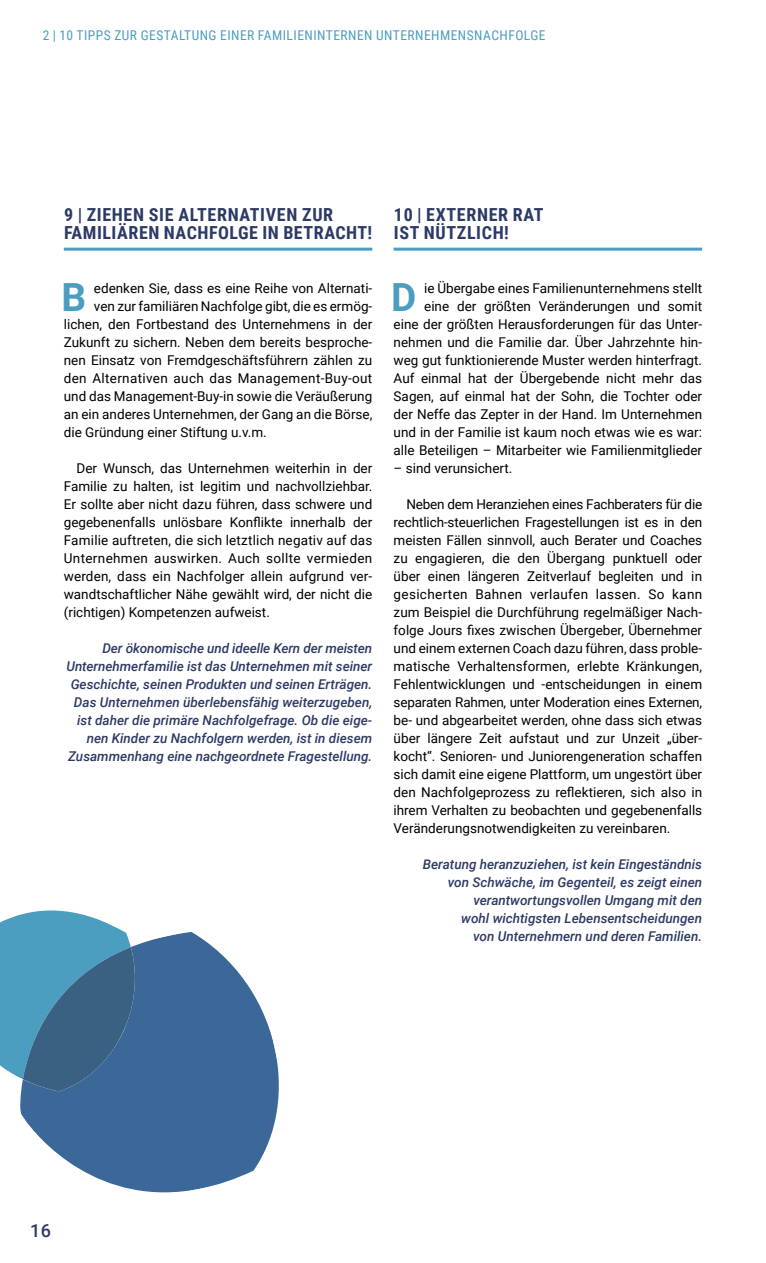
<style>
.page{position:relative;width:766px;height:1263px;background:#fff}
.page>*{position:absolute;margin:0;border:0;box-sizing:border-box;transform-origin:0 0}
.t1{font:700 38.85px "Roboto";color:#4b9ec1}
.t2{font:700 18px/18px "Roboto Condensed";letter-spacing:.035em;color:#2c3a65}
.t3{font:500 18px "Roboto";color:#2c3a65}
.t4{font:13.5px/18px "Roboto";color:#000;text-align:justify}
.t5{font:italic 500 13.5px/18px "Roboto";color:#2c3a65;text-align:right}
.t6{font:13.5px "Roboto Condensed";letter-spacing:.035em;color:#4b9ec1}
.t7{font:13.5px "Roboto";letter-spacing:.025em;color:#000}
</style>
<div class="page">
<hr style="left:393px;top:248px;width:309px;height:3px;background:#4b9ec1">
<hr style="left:64px;top:248px;width:308px;height:3px;background:#4b9ec1">
<svg style="left:20px;top:932px;width:259px;height:260px;fill:#3c6899"></svg>
<svg style="left:0;top:910px;width:141px;height:181px;background:#4f88a9"></svg>
<p class="t6" style="left:43px;top:26px;width:504px">2 | 10 TIPPS ZUR GESTALTUNG EINER FAMILIENINTERNEN UNTERNEHMENSNACHFOLGE</p>
<h2 class="t2" style="left:64px;top:205px;width:309px">9 | ZIEHEN SIE ALTERNATIVEN ZUR<br>FAMILIÄREN NACHFOLGE IN BETRACHT!</h2>
<h1 class="t1" style="left:61px;top:270px;width:26px">B</h1>
<p class="t4" style="left:94px;top:279px;width:280px">edenken Sie, dass es eine Reihe von Alternati-</p>
<p class="t4" style="left:94px;top:297px;width:280px">ven zur familiären Nachfolge gibt, die es ermög-</p>
<p class="t4" style="left:64px;top:315px;width:310px">lichen, den Fortbestand des Unternehmens in der</p>
<p class="t4" style="left:64px;top:333px;width:310px">Zukunft zu sichern. Neben dem bereits besproche-</p>
<p class="t4" style="left:64px;top:351px;width:310px">nen Einsatz von Fremdgeschäftsführern zählen zu</p>
<p class="t7" style="left:64px;top:369px;width:310px">den Alternativen auch das Management-Buy-out</p>
<p class="t4" style="left:64px;top:387px;width:310px">und das Management-Buy-in sowie die Veräußerung</p>
<p class="t4" style="left:64px;top:405px;width:310px">an ein anderes Unternehmen, der Gang an die Börse,</p>
<p class="t4" style="left:64px;top:423px;width:204px">die Gründung einer Stiftung u.v.m.</p>
<p class="t4" style="left:64px;top:459px;width:310px;text-indent:13px">Der Wunsch, das Unternehmen weiterhin in der Familie zu halten, ist legitim und nachvollziehbar.<br>Er sollte aber nicht dazu führen, dass schwere und gegebenenfalls unlösbare Konflikte innerhalb der Familie auftreten, die sich letztlich negativ auf das Unternehmen auswirken. Auch sollte vermieden werden, dass ein Nachfolger allein aufgrund ver&shy;wandtschaftlicher Nähe gewählt wird, der nicht die (richtigen) Kompetenzen aufweist.</p>
<p class="t5" style="left:67px;top:639px;width:307px">Der ökonomische und ideelle Kern der meisten Unternehmerfamilie ist das Unternehmen mit seiner Geschichte, seinen Produkten und seinen Erträgen.<br>Das Unternehmen überlebensfähig weiterzugeben, ist daher die primäre Nachfolgefrage. Ob die eige&shy;nen Kinder zu Nachfolgern werden, ist in diesem Zusammenhang eine nachgeordnete Fragestellung.</p>
<h2 class="t2" style="left:394px;top:205px;width:151px">10 | EXTERNER RAT<br>IST NÜTZLICH!</h2>
<p class="t4" style="left:393px;top:279px;width:310px;text-align:right">ie Übergabe eines Familienunternehmens stellt<br>eine der größten Veränderungen und somit<br>eine der größten Herausforderungen für das Unter&shy;nehmen und die Familie dar. Über Jahrzehnte hin&shy;weg gut funktionierende Muster werden hinterfragt.<br>Auf einmal hat der Übergebende nicht mehr das Sagen, auf einmal hat der Sohn, die Tochter oder der Neffe das Zepter in der Hand. Im Unternehmen und in der Familie ist kaum noch etwas wie es war: alle Beteiligen – Mitarbeiter wie Familienmitglieder</p>
<p class="t4" style="left:393px;top:459px;width:120px">– sind verunsichert.</p>
<p class="t4" style="left:393px;top:495px;width:310px;text-indent:13px">Neben dem Heranziehen eines Fachberaters für die rechtlich-steuerlichen Fragestellungen ist es in den meisten Fällen sinnvoll, auch Berater und Coaches zu engagieren, die den Übergang punktuell oder über einen längeren Zeitverlauf begleiten und in gesicherten Bahnen verlaufen lassen. So kann zum Beispiel die Durchführung regelmäßiger Nach&shy;folge Jours fixes zwischen Übergeber, Übernehmer und einem externen Coach dazu führen, dass proble&shy;matische Verhaltensformen, erlebte Kränkungen, Fehlentwicklungen und -entscheidungen in einem separaten Rahmen, unter Moderation eines Externen, be- und abgearbeitet werden, ohne dass sich etwas über längere Zeit aufstaut und zur Unzeit „über&shy;kocht“. Senioren- und Juniorengeneration schaffen sich damit eine eigene Plattform, um ungestört über den Nachfolgeprozess zu reflektieren, sich also in ihrem Verhalten zu beobachten und gegebenenfalls Veränderungsnotwendigkeiten zu vereinbaren.</p>
<p class="t5" style="left:422px;top:855px;width:281px">Beratung heranzuziehen, ist kein Eingeständnis von Schwäche, im Gegenteil, es zeigt einen verantwortungsvollen Umgang mit den<br>wohl wichtigsten Lebensentscheidungen<br>von Unternehmern und deren Familien.</p>
<h1 class="t1" style="left:391px;top:270px;width:27px">D</h1>
<h2 class="t3" style="left:30px;top:1218px;width:23px">16</h2>
</div>
